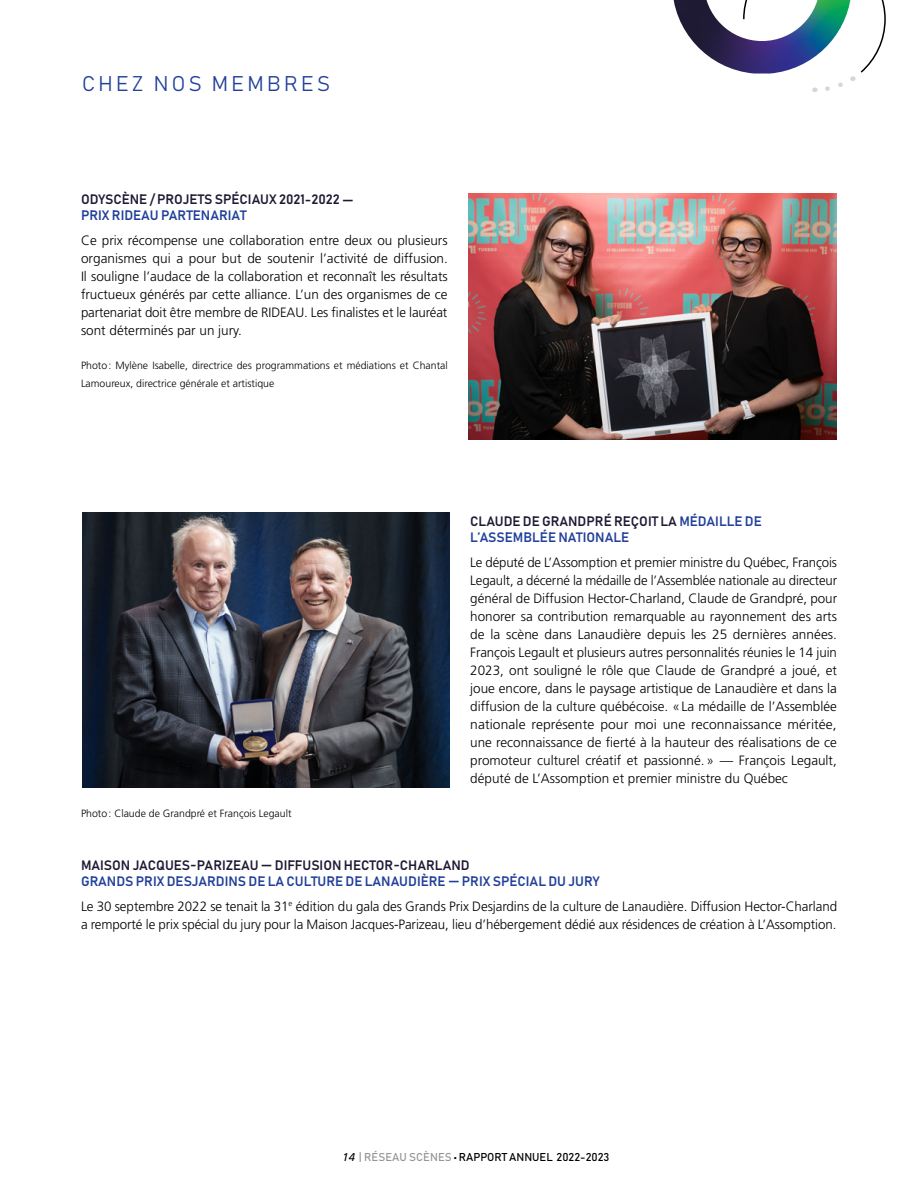
<style>
.page{position:relative;width:918px;height:1188px;background:#fff}
.page>*{position:absolute;margin:0;border:0;box-sizing:border-box;transform-origin:0 0}
.t1{font:21px "Bahnschrift";letter-spacing:.16em;color:#21409a}
.t2{font:300 13.5px/18px "Frutiger LT Std";letter-spacing:-.005em;color:#000;text-align:justify}
.t3{font:13.5px/16.2px "Bahnschrift";color:#21409a}
.t4{font:13.5px "Bahnschrift";color:#1e1a34}
.t5{font:11.25px "Bahnschrift";color:#000}
.t6{font:300 10.5px/18px "Frutiger LT Std";color:#000}
.s1{color:#1e1a34}
.s2{font-family:"Frutiger LT Std";font-style:italic}
.s3{color:#939598}
</style>
<div class="page">
<img style="left:673px;top:0;width:31px;height:53px">
<svg style="left:704px;top:0;width:182px;height:92px"></svg>
<img style="left:468px;top:193px;width:369px;height:246px">
<img style="left:82px;top:513px;width:368px;height:275px">
<h1 class="t1" style="left:82px;top:70px;width:250px">CHEZ NOS MEMBRES</h1>
<p class="t4" style="left:81px;top:191px;width:274px">ODYSCÈNE / PROJETS SPÉCIAUX 2021-2022 —</p>
<p class="t3" style="left:81px;top:207px;width:167px">PRIX RIDEAU PARTENARIAT</p>
<p class="t2" style="left:81px;top:232px;width:368px">Ce prix récompense une collaboration entre deux ou plusieurs organismes qui a pour but de soutenir l’activité de diffusion.<br>Il souligne l’audace de la collaboration et reconnaît les résultats fructueux générés par cette alliance. L’un des organismes de ce partenariat doit être membre de RIDEAU. Les finalistes et le lauréat sont déterminés par un jury.</p>
<p class="t6" style="left:81px;top:357px;width:368px">Photo: Mylène Isabelle, directrice des programmations et médiations et Chantal<br>Lamoureux, directrice générale et artistique</p>
<p class="t6" style="left:81px;top:805px;width:212px">Photo: Claude de Grandpré et François Legault</p>
<p class="t3" style="left:470px;top:513px;width:293px"><span class="s1">CLAUDE DE GRANDPRÉ REÇOIT LA</span> MÉDAILLE DE<br>L’ASSEMBLÉE NATIONALE</p>
<p class="t2" style="left:470px;top:554px;width:368px">Le député de L’Assomption et premier ministre du Québec, François Legault, a décerné la médaille de l’Assemblée nationale au directeur général de Diffusion Hector-Charland, Claude de Grandpré, pour honorer sa contribution remarquable au rayonnement des arts de la scène dans Lanaudière depuis les 25 dernières années.<br>François Legault et plusieurs autres personnalités réunies le 14 juin 2023, ont souligné le rôle que Claude de Grandpré a joué, et joue encore, dans le paysage artistique de Lanaudière et dans la diffusion de la culture québécoise. «La médaille de l’Assemblée nationale représente pour moi une reconnaissance méritée, une reconnaissance de fierté à la hauteur des réalisations de ce promoteur culturel créatif et passionné. » — François Legault, député de L’Assomption et premier ministre du Québec</p>
<p class="t4" style="left:81px;top:857px;width:390px">MAISON JACQUES-PARIZEAU — DIFFUSION HECTOR-CHARLAND</p>
<p class="t3" style="left:81px;top:873px;width:520px">GRANDS PRIX DESJARDINS DE LA CULTURE DE LANAUDIÈRE — PRIX SPÉCIAL DU JURY</p>
<p class="t2" style="left:81px;top:898px;width:758px">Le 30 septembre 2022 se tenait la 31<sup>e</sup> édition du gala des Grands Prix Desjardins de la culture de Lanaudière. Diffusion Hector-Charland a remporté le prix spécial du jury pour la Maison Jacques-Parizeau, lieu d’hébergement dédié aux résidences de création à L’Assomption.</p>
<p class="t5" style="left:343px;top:1150px;width:268px"><span class="s2">14</span> <span class="s3">| RÉSEAU SCÈNES</span> • RAPPORT ANNUEL 2022-2023</p>
</div>
